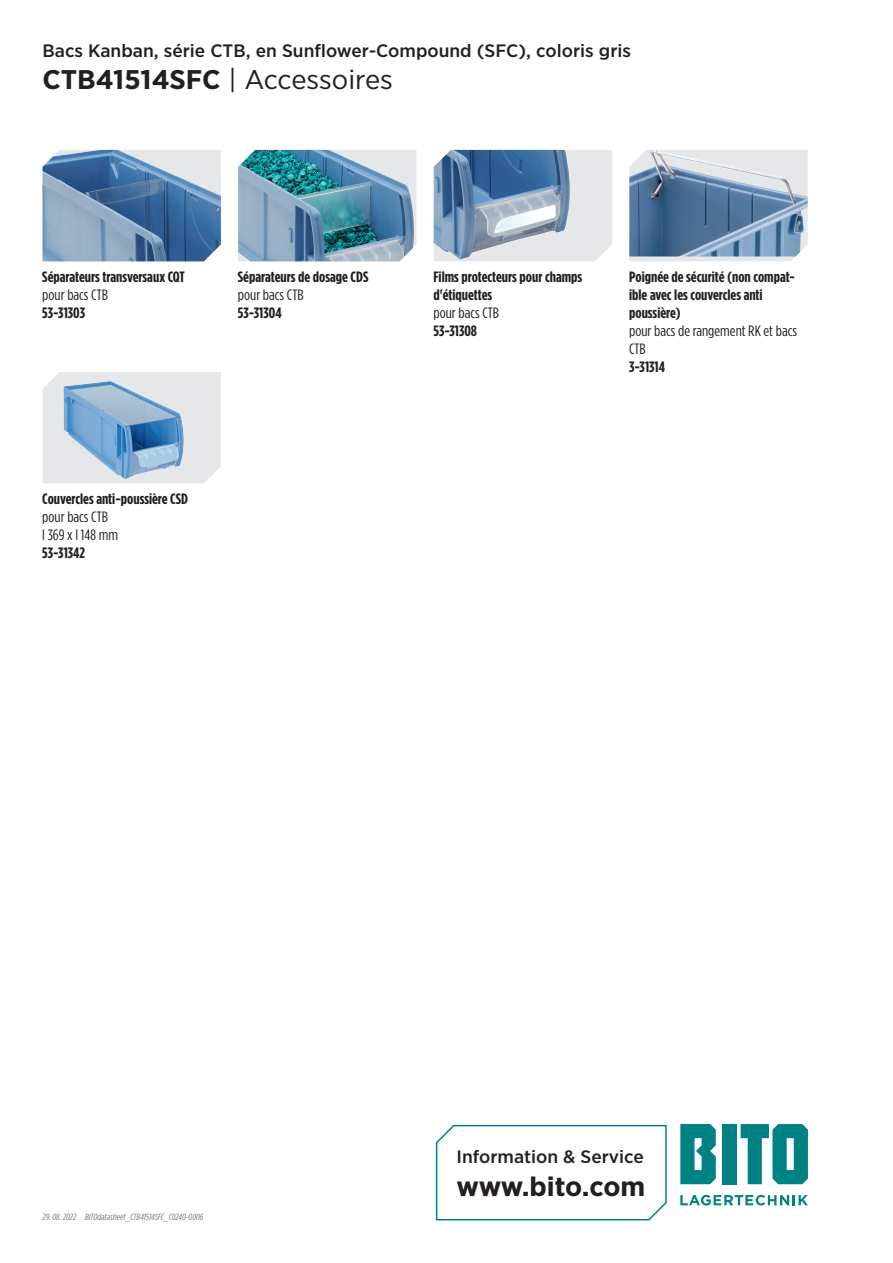
<style>
.page{position:relative;width:893px;height:1263px;background:#fff}
.page>*{position:absolute;margin:0;border:0;box-sizing:border-box;transform-origin:0 0}
.t1{font:27px "Gotham Narrow";letter-spacing:-.005em;color:#231f20;scale:1.1 1}
.t2{font:700 27px "Gotham Narrow";letter-spacing:-.015em;color:#231f20;scale:1.1 1}
.t3{font:500 18px "Gotham Narrow";color:#231f20;scale:1.1 1}
.t4{font:700 15px/18px "Gotham Condensed";color:#231f20;scale:1.1 1}
.t5{font:15px/18px "Gotham Condensed";color:#231f20;scale:1.1 1}
.t6{font:italic 9px "Gotham Condensed";color:#76787b;scale:1.1 1}
.s1{font-weight:700}
</style>
<div class="page">
<svg style="left:680px;top:1195px;width:128px;height:10px"></svg>
<div style="left:723px;top:1124px;width:14px;height:60px;background:#008183"></div>
<svg style="left:680px;top:1124px;width:36px;height:60px;background:#229193"></svg>
<svg style="left:741px;top:1124px;width:67px;height:60px"></svg>
<svg style="left:435px;top:1124px;width:232px;height:97px"></svg>
<div style="left:43px;top:372px;width:178px;height:111px;background:#e6e7e9"></div>
<img style="left:63px;top:381px;width:122px;height:98px">
<svg style="left:629px;top:256px;width:167px;height:5px"></svg>
<img style="left:629px;top:150px;width:179px;height:106px">
<div style="left:434px;top:150px;width:178px;height:111px;background:#e6e7e9"></div>
<img style="left:434px;top:150px;width:137px;height:110px">
<img style="left:238px;top:150px;width:176px;height:111px">
<img style="left:43px;top:150px;width:178px;height:111px">
<p class="t3" style="left:43px;top:39px;width:537px">Bacs Kanban, série CTB, en Sunflower-Compound (SFC), coloris gris</p>
<h1 class="t1" style="left:43px;top:63px;width:320px"><span class="s1">CTB41514SFC</span> | Accessoires</h1>
<p class="t4" style="left:42px;top:268px;width:131px">Séparateurs transversaux CQT</p>
<p class="t5" style="left:42px;top:285px;width:61px">pour bacs CTB</p>
<p class="t4" style="left:42px;top:304px;width:40px">53-31303</p>
<p class="t4" style="left:238px;top:268px;width:120px">Séparateurs de dosage CDS</p>
<p class="t5" style="left:238px;top:285px;width:61px">pour bacs CTB</p>
<p class="t4" style="left:238px;top:304px;width:41px">53-31304</p>
<p class="t4" style="left:42px;top:490px;width:134px">Couvercles anti-poussière CSD</p>
<p class="t5" style="left:42px;top:508px;width:70px">pour bacs CTB<br>l 369 x l 148 mm</p>
<p class="t4" style="left:42px;top:544px;width:40px">53-31342</p>
<p class="t4" style="left:433px;top:268px;width:137px">Films protecteurs pour champs d'étiquettes</p>
<p class="t5" style="left:433px;top:304px;width:61px">pour bacs CTB</p>
<p class="t4" style="left:433px;top:322px;width:41px">53-31308</p>
<p class="t4" style="left:629px;top:268px;width:152px">Poignée de sécurité (non compat&shy;ible avec les couvercles anti poussière)</p>
<p class="t5" style="left:629px;top:321px;width:154px">pour bacs de rangement RK et bacs<br>CTB</p>
<p class="t4" style="left:629px;top:358px;width:34px">3-31314</p>
<p class="t6" style="left:43px;top:1212px;width:32px">29. 08. 2022</p>
<p class="t6" style="left:85px;top:1212px;width:109px">BITOdatasheet_CTB41514SFC_C0240-0006</p>
<p class="t3" style="left:457px;top:1145px;width:172px">Information &amp; Service</p>
<h1 class="t2" style="left:457px;top:1169px;width:173px">www.bito.com</h1>
</div>
